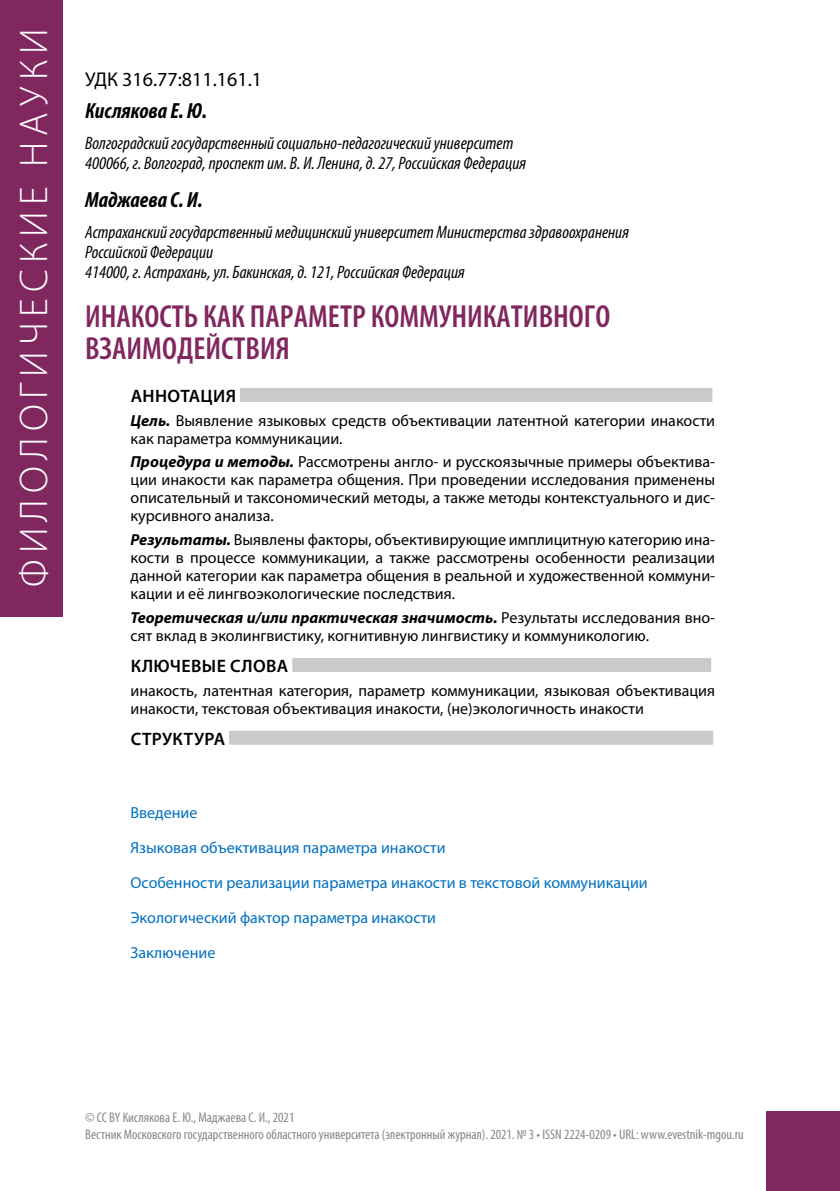
<style>
.page{position:relative;width:840px;height:1191px;background:#fff}
.page>*{position:absolute;margin:0;border:0;box-sizing:border-box;transform-origin:0 0}
.t1{font:300 40px "Myriad Pro";letter-spacing:.15em;color:#fff}
.t2{font:600 condensed 32px/32px "Myriad Pro";color:#81275f}
.t3{font:italic 700 condensed 22px "Myriad Pro";color:#000}
.t4{font:20px "Myriad Pro";color:#000}
.t5{font:italic condensed 18px/20px "Myriad Pro";color:#000}
.t6{font:600 18px "Myriad Pro";letter-spacing:.02em;color:#000}
.t7{font:16px/18px "Myriad Pro";color:#000}
.t8{font:16px/35px "Myriad Pro";color:#0070c0}
.t9{font:condensed 14px/16.8px "Myriad Pro";color:#878787}
.s1{font-weight:700;font-style:italic}
</style>
<div class="page">
<div style="left:0;top:0;width:62px;height:616px;background:#81275f"></div>
<div style="left:765px;top:1111px;width:74px;height:80px;background:#81275f"></div>
<div style="left:240px;top:388px;width:472px;height:14px;background:#cacaca"></div>
<div style="left:292px;top:658px;width:418px;height:14px;background:#cacaca"></div>
<div style="left:229px;top:730px;width:483px;height:14px;background:#cacaca"></div>
<h1 class="t1" style="left:10px;top:587px;width:559px;rotate:-90deg">филологические науки</h1>
<p class="t4" style="left:85px;top:67px;width:178px">УДК 316.77:811.161.1</p>
<h3 class="t3" style="left:85px;top:97px;width:123px">Кислякова Е.Ю.</h3>
<p class="t5" style="left:85px;top:133px;width:442px">Волгоградский государственный социально-педагогический университет<br>400066, г. Волгоград, проспект им. В. И. Ленина, д.27, Российская Федерация</p>
<h3 class="t3" style="left:85px;top:186px;width:119px">Маджаева С. И.</h3>
<p class="t5" style="left:85px;top:222px;width:545px">Астраханский государственный медицинский университет Министерства здравоохранения<br>Российской Федерации<br>414000, г. Астрахань, ул. Бакинская, д.121, Российская Федерация</p>
<h2 class="t2" style="left:85px;top:300px;width:526px">ИНАКОСТЬ КАК ПАРАМЕТР КОММУНИКАТИВНОГО<br>ВЗАИМОДЕЙСТВИЯ</h2>
<p class="t6" style="left:131px;top:384px;width:107px">Аннотация</p>
<p class="t7" style="left:130px;top:411px;width:585px"><span class="s1">Цель.</span> Выявление языковых средств объективации латентной категории инакости как параметра коммуникации.</p>
<p class="t7" style="left:130px;top:453px;width:585px;text-align:justify"><span class="s1">Процедура и методы.</span> Рассмотрены англо- и русскоязычные примеры объектива&shy;ции инакости как параметра общения. При проведении исследования применены описательный и таксономический методы, а также методы контекстуального и дис&shy;курсивного анализа.</p>
<p class="t7" style="left:130px;top:530px;width:585px;text-align:justify"><span class="s1">Результаты.</span> Выявлены факторы, объективирующие имплицитную категорию ина&shy;кости в процессе коммуникации, а также рассмотрены особенности реализации данной категории как параметра общения в реальной и художественной коммуни&shy;кации и её лингвоэкологические последствия.</p>
<p class="t7" style="left:130px;top:608px;width:585px"><span class="s1">Теоретическая и/или практическая значимость.</span> Результаты исследования вно&shy;сят вклад в эколингвистику, когнитивную лингвистику и коммуникологию.</p>
<p class="t6" style="left:131px;top:654px;width:158px">Ключевые слова</p>
<p class="t7" style="left:130px;top:681px;width:585px">инакость, латентная категория, параметр коммуникации, языковая объективация инакости, текстовая объективация инакости, (не)экологичность инакости</p>
<p class="t6" style="left:131px;top:727px;width:95px">структура</p>
<p class="t8" style="left:130px;top:794px;width:518px">Введение<br>Языковая объективация параметра инакости<br>Особенности реализации параметра инакости в текстовой коммуникации Экологический фактор параметра инакости<br>Заключение</p>
<p class="t9" style="left:85px;top:1109px;width:659px">© CC BY Кислякова Е. Ю., Маджаева С. И., 2021<br>Вестник Московского государственного областного университета (электронный журнал). 2021. № 3 • ISSN 2224-0209 • URL: www.evestnik-mgou.ru</p>
</div>
